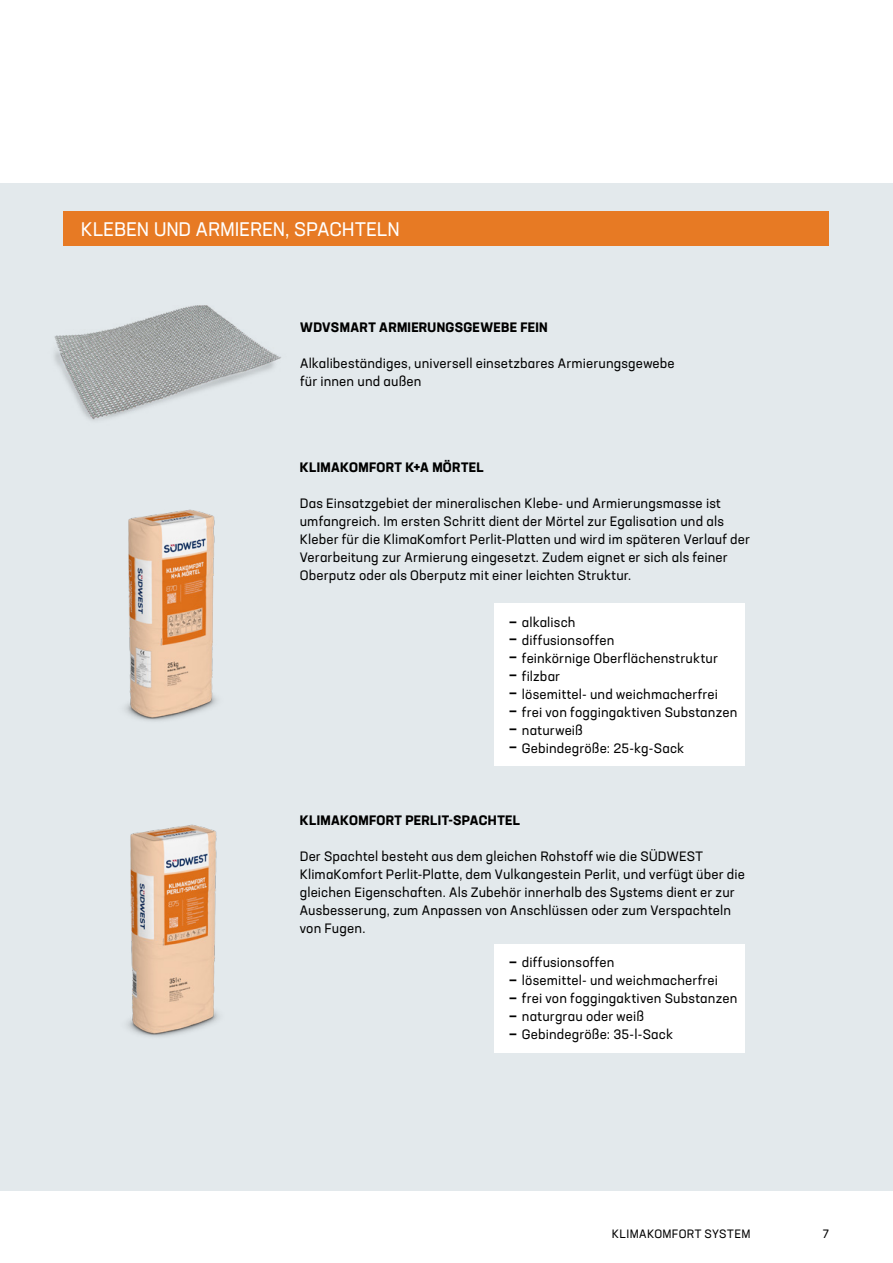
<style>
.page{position:relative;width:893px;height:1263px;background:#fff}
.page>*{position:absolute;margin:0;border:0;box-sizing:border-box;transform-origin:0 0}
.t1{font:19.5px "Neusa Next Pro";letter-spacing:-.005em;color:#fff}
.t2{font:13.5px/18px "Neusa Next Pro";letter-spacing:.01em;color:#000}
.t3{font:700 13.5px "Neusa Next Pro";letter-spacing:.025em;color:#000}
.t4{font:12px "Neusa Next Pro";letter-spacing:.025em;color:#000}
.s1{font-weight:700}
</style>
<div class="page">
<div style="left:0;top:183px;width:893px;height:1008px;background:#e3e9ec"></div>
<img style="left:54px;top:305px;width:227px;height:116px">
<div style="left:64px;top:212px;width:765px;height:34px;background:#e77a24"></div>
<div style="left:494px;top:604px;width:251px;height:162px;background:#fff"></div>
<img style="left:125px;top:509px;width:92px;height:212px">
<div style="left:494px;top:944px;width:251px;height:108px;background:#fff"></div>
<img style="left:127px;top:824px;width:92px;height:213px">
<h1 class="t1" style="left:81px;top:217px;width:321px">KLEBEN UND ARMIEREN, SPACHTELN</h1>
<p class="t3" style="left:300px;top:318px;width:249px">WDVSMART ARMIERUNGSGEWEBE FEIN</p>
<p class="t2" style="left:300px;top:354px;width:376px">Alkalibeständiges, universell einsetzbares Armierungsgewebe für innen und außen</p>
<p class="t3" style="left:300px;top:458px;width:185px">KLIMAKOMFORT K+A MÖRTEL</p>
<p class="t2" style="left:300px;top:494px;width:452px">Das Einsatzgebiet der mineralischen Klebe- und Armierungsmasse ist umfangreich. Im ersten Schritt dient der Mörtel zur Egalisation und als Kleber für die KlimaKomfort Perlit-Platten und wird im späteren Verlauf der Verarbeitung zur Armierung eingesetzt. Zudem eignet er sich als feiner Oberputz oder als Oberputz mit einer leichten Struktur.</p>
<p class="t2" style="left:509px;top:613px;width:68px"><span class="s1">—</span> alkalisch</p>
<p class="t2" style="left:509px;top:631px;width:107px"><span class="s1">—</span> diffusionsoffen</p>
<p class="t2" style="left:509px;top:649px;width:210px"><span class="s1">—</span> feinkörnige Oberflächenstruktur</p>
<p class="t2" style="left:509px;top:667px;width:52px"><span class="s1">—</span> filzbar</p>
<p class="t2" style="left:509px;top:685px;width:210px"><span class="s1">—</span> lösemittel- und weichmacherfrei</p>
<p class="t2" style="left:509px;top:703px;width:230px"><span class="s1">—</span> frei von foggingaktiven Substanzen</p>
<p class="t2" style="left:509px;top:721px;width:75px"><span class="s1">—</span> naturweiß</p>
<p class="t2" style="left:509px;top:739px;width:177px"><span class="s1">—</span> Gebindegröße: 25-kg-Sack</p>
<p class="t3" style="left:300px;top:811px;width:222px">KLIMAKOMFORT PERLIT-SPACHTEL</p>
<p class="t2" style="left:300px;top:847px;width:447px">Der Spachtel besteht aus dem gleichen Rohstoff wie die SÜDWEST KlimaKomfort Perlit-Platte, dem Vulkangestein Perlit, und verfügt über die gleichen Eigenschaften. Als Zubehör innerhalb des Systems dient er zur Ausbesserung, zum Anpassen von Anschlüssen oder zum Verspachteln von Fugen.</p>
<p class="t2" style="left:509px;top:953px;width:107px"><span class="s1">—</span> diffusionsoffen</p>
<p class="t2" style="left:509px;top:971px;width:210px"><span class="s1">—</span> lösemittel- und weichmacherfrei</p>
<p class="t2" style="left:509px;top:989px;width:230px"><span class="s1">—</span> frei von foggingaktiven Substanzen</p>
<p class="t2" style="left:509px;top:1007px;width:136px"><span class="s1">—</span> naturgrau oder weiß</p>
<p class="t2" style="left:509px;top:1025px;width:165px"><span class="s1">—</span> Gebindegröße: 35-l-Sack</p>
<p class="t4" style="left:612px;top:1226px;width:140px">KLIMAKOMFORT SYSTEM</p>
<p class="t4" style="left:823px;top:1226px;width:8px">7</p>
</div>
